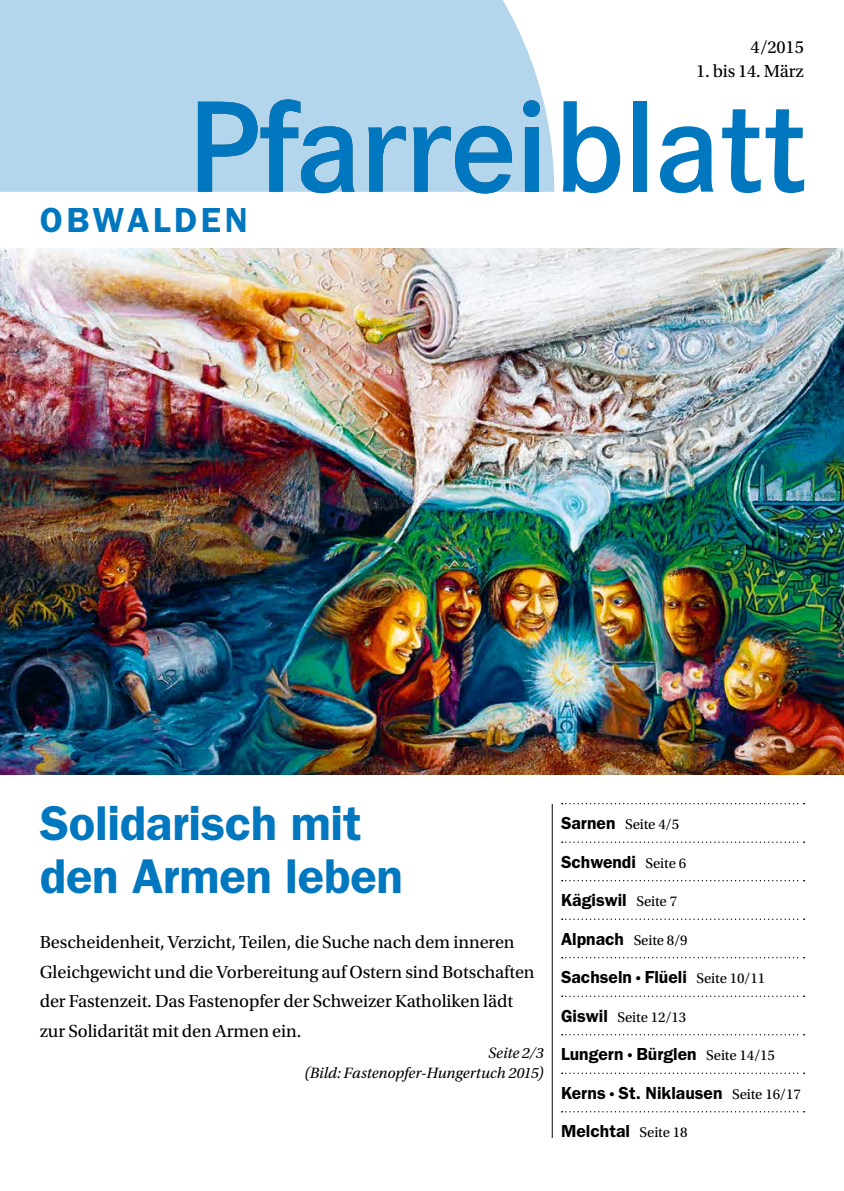
<style>
.page{position:relative;width:844px;height:1191px;background:#fff}
.page>*{position:absolute;margin:0;border:0;box-sizing:border-box;transform-origin:0 0}
.t1{font:600 49px/52.5px "ITC Franklin Gothic Std";letter-spacing:-.005em;color:#0077bf}
.t2{font:600 35px "ITC Franklin Gothic Std";letter-spacing:.1em;color:#0077bf}
.t3{font:18.38px/29.8px "Utopia Std";letter-spacing:-.005em;color:#000}
.t4{font:600 17.5px/38.5px "ITC Franklin Gothic Std";color:#000}
.t5{font:italic 15.75px/20.1px "Utopia Std";color:#000;text-align:right}
.t6{font:14.88px "Utopia Std";letter-spacing:-.01em;color:#000}
.s1{font-family:"ITC Franklin Gothic Std";font-weight:600;font-size:17.5px}
.s2{font-family:"Utopia Std";font-weight:400;font-size:14.88px}
.s3{font-size:14px}
</style>
<div class="page">
<div style="left:0;top:0;width:554px;height:192px;background:#b3d6ec"></div>
<svg style="left:523px;top:100px;width:17px;height:92px"></svg>
<svg style="left:198px;top:99px;width:156px;height:94px;background:#62aad6"></svg>
<svg style="left:368px;top:126px;width:37px;height:66px;background:#60a9d5"></svg>
<svg style="left:413px;top:126px;width:99px;height:67px;background:#5ba6d4"></svg>
<div style="left:524px;top:128px;width:14px;height:64px;background:#0077bf"></div>
<div style="left:523px;top:100px;width:17px;height:17px;background:#0077bf;border-radius:50%"></div>
<svg style="left:562px;top:101px;width:58px;height:92px"></svg>
<div style="left:632px;top:101px;width:14px;height:91px;background:#0077bf"></div>
<svg style="left:660px;top:126px;width:53px;height:67px"></svg>
<svg style="left:722px;top:109px;width:82px;height:84px"></svg>
<hr style="left:551px;top:804px;width:1px;height:333px;background:#000">
<svg style="left:561px;top:803px;width:243px;height:1px"></svg>
<svg style="left:561px;top:841px;width:243px;height:2px"></svg>
<svg style="left:561px;top:880px;width:243px;height:1px"></svg>
<svg style="left:561px;top:918px;width:243px;height:2px"></svg>
<svg style="left:561px;top:957px;width:243px;height:1px"></svg>
<svg style="left:561px;top:995px;width:243px;height:2px"></svg>
<svg style="left:561px;top:1034px;width:243px;height:1px"></svg>
<svg style="left:561px;top:1072px;width:243px;height:2px"></svg>
<svg style="left:561px;top:1111px;width:243px;height:1px"></svg>
<img style="left:0;top:248px;width:843px;height:526px">
<h2 class="t2" style="left:40px;top:200px;width:209px">OBWALDEN</h2>
<p class="t3" style="left:750px;top:33px;width:55px">4/2015</p>
<p class="t3" style="left:695px;top:56px;width:109px">1. bis 14. März</p>
<h1 class="t1" style="left:40px;top:797px;width:365px">Solidarisch mit den Armen leben</h1>
<p class="t3" style="left:40px;top:927px;width:496px">Bescheidenheit, Verzicht, Teilen, die Suche nach dem inneren Gleichgewicht und die Vorbereitung auf Ostern sind Botschaften der Fastenzeit. Das Fastenopfer der Schweizer Katholiken lädt zur Solidarität mit den Armen ein.</p>
<p class="t5" style="left:304px;top:1043px;width:241px">Seite 2/3<br>(Bild: Fastenopfer-Hungertuch 2015)</p>
<p class="t6" style="left:561px;top:816px;width:120px"><span class="s1">Sarnen</span> Seite 4/5</p>
<p class="t4" style="left:561px;top:842px;width:127px">Schwendi <span class="s2">Seite 6</span></p>
<p class="t4" style="left:561px;top:881px;width:118px">Kägiswil <span class="s2">Seite 7</span></p>
<p class="t6" style="left:561px;top:931px;width:128px"><span class="s1">Alpnach</span> Seite 8/9</p>
<p class="t4" style="left:561px;top:958px;width:206px">Sachseln <span class="s3">•</span> Flüeli <span class="s2">Seite 10/11</span></p>
<p class="t6" style="left:561px;top:1008px;width:127px"><span class="s1">Giswil</span> Seite 12/13</p>
<p class="t4" style="left:561px;top:1035px;width:241px">Lungern <span class="s3">•</span> Bürglen <span class="s2">Seite 14/15<br></span>Kerns <span class="s3">•</span> St. Niklausen <span class="s2">Seite 16/17</span></p>
<p class="t4" style="left:561px;top:1112px;width:128px">Melchtal <span class="s2">Seite 18</span></p>
</div>
